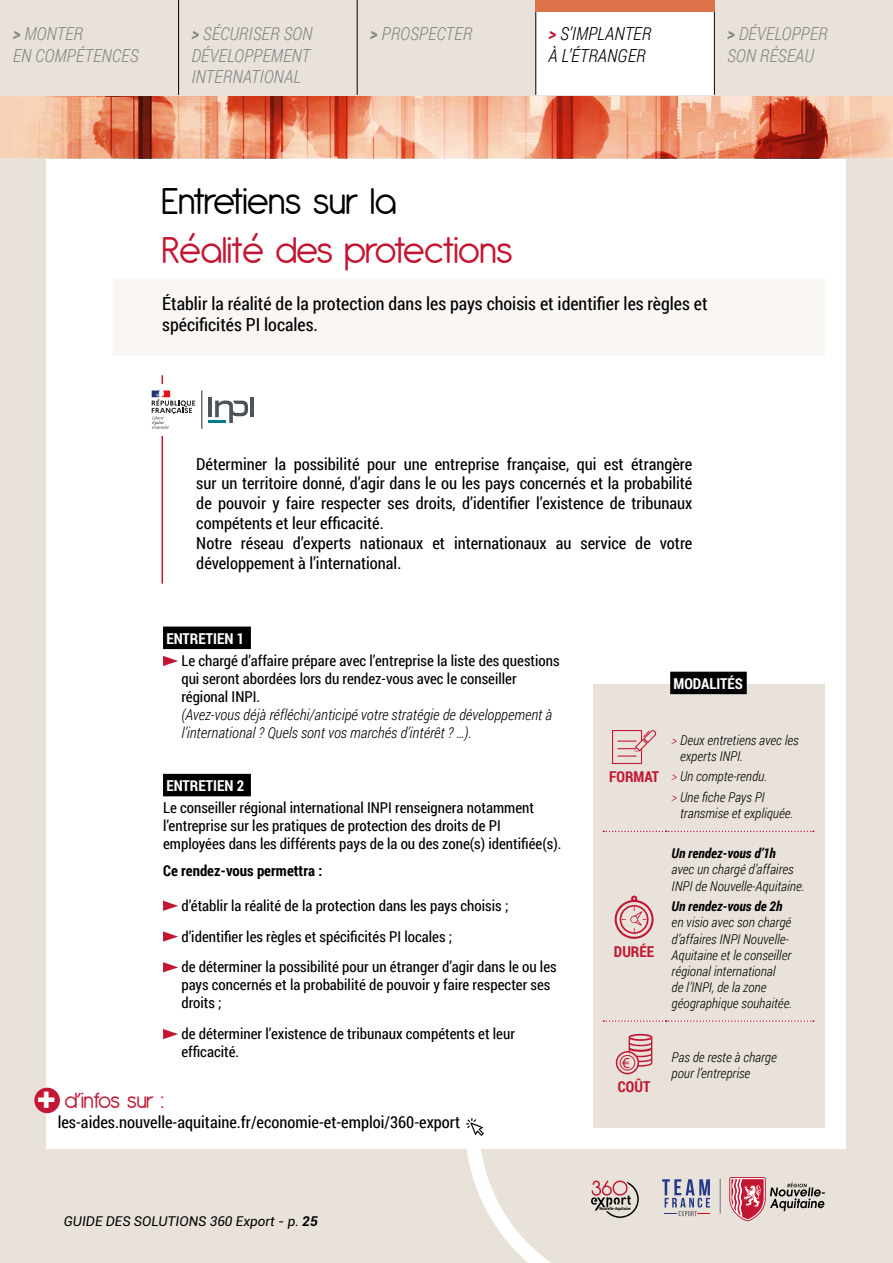
<style>
.page{position:relative;width:893px;height:1263px;background:#e9e2da}
.page>*{position:absolute;margin:0;border:0;box-sizing:border-box;transform-origin:0 0}
.t1{font:40.5px "Antipasto";color:#c31632}
.t2{font:40.5px "Antipasto";color:#000}
.t3{font:24px "Antipasto";color:#c31632}
.t4{font:18px/21.6px "Roboto Condensed";color:#000}
.t5{font:italic 300 18px/21.6px "Roboto Condensed";color:#878787}
.t6{font:italic 300 18px/21.6px "Roboto Condensed";color:#000}
.t7{font:16.5px/19.8px "Roboto Condensed";color:#000}
.t8{font:15.3px "Myriad Pro";color:#c31632}
.t9{font:15px/18px "Roboto Condensed";color:#000}
.t10{font:italic 300 15px/18px "Roboto Condensed";color:#000}
.t11{font:700 15px "Roboto Condensed";color:#fff}
.t12{font:700 15px "Roboto Condensed";color:#000}
.t13{font:700 15px "Roboto Condensed";color:#c31632}
.t14{font:italic 300 13.5px/16.2px "Roboto Condensed";color:#000}
.t15{font:italic 700 13.5px "Roboto Condensed";color:#000}
.t16{font:italic 13.5px "Roboto";color:#000}
.t17{font:700 condensed 4.2px "Roboto";color:#000}
.s1{font-weight:700}
.s2{font-weight:700;color:#c31632}
.s3{font-family:"Te X Gyre Adventor";font-weight:700;font-size:33px;color:#fff}
.s4{color:#c31632}
</style>
<div class="page">
<div style="left:536px;top:0;width:178px;height:95px;background:#fff"></div>
<hr style="left:714px;top:0;width:1px;height:95px;background:#000">
<hr style="left:535px;top:0;width:1px;height:95px;background:#000">
<hr style="left:357px;top:0;width:1px;height:95px;background:#000">
<hr style="left:178px;top:0;width:1px;height:95px;background:#000">
<svg style="left:743px;top:1177px;width:82px;height:44px"></svg>
<svg style="left:467px;top:1149px;width:276px;height:114px"></svg>
<div style="left:536px;top:0;width:179px;height:12px;background:#dd734a"></div>
<div style="left:47px;top:138px;width:799px;height:1011px;background:#fff"></div>
<svg style="left:0;top:96px;width:893px;height:62px;background:#e7997a"></svg>
<div style="left:113px;top:280px;width:712px;height:76px;background:#f9f6f4"></div>
<hr style="left:162px;top:375px;width:1px;height:209px;background:#c31632">
<div style="left:163px;top:626px;width:88px;height:23px;background:#000"></div>
<div style="left:163px;top:774px;width:88px;height:22px;background:#000"></div>
<svg style="left:163px;top:656px;width:15px;height:10px"></svg>
<svg style="left:163px;top:901px;width:15px;height:10px"></svg>
<svg style="left:163px;top:931px;width:15px;height:11px"></svg>
<svg style="left:163px;top:962px;width:15px;height:10px"></svg>
<svg style="left:163px;top:1029px;width:15px;height:10px"></svg>
<div style="left:594px;top:684px;width:231px;height:444px;background:#e9e2da"></div>
<svg style="left:603px;top:831px;width:211px;height:1px"></svg>
<svg style="left:603px;top:1020px;width:211px;height:2px"></svg>
<svg style="left:612px;top:730px;width:44px;height:34px"></svg>
<svg style="left:615px;top:895px;width:39px;height:44px"></svg>
<svg style="left:616px;top:1034px;width:36px;height:40px"></svg>
<div style="left:145px;top:384px;width:116px;height:51px;background:#fff"></div>
<svg style="left:152px;top:390px;width:43px;height:39px"></svg>
<svg style="left:209px;top:397px;width:45px;height:26px"></svg>
<hr style="left:209px;top:420px;width:17px;height:3px;background:#027a8d">
<hr style="left:202px;top:390px;width:1px;height:39px;background:#1e1f1d">
<div style="left:34px;top:1088px;width:26px;height:25px;background:#c31632;border-radius:50%"></div>
<svg style="left:466px;top:1118px;width:18px;height:18px"></svg>
<div style="left:670px;top:672px;width:77px;height:22px;background:#000"></div>
<p class="t5" style="left:13px;top:22px;width:127px"><span class="s1">&gt;</span> MONTER<br>EN COMPÉTENCES</p>
<p class="t5" style="left:191px;top:22px;width:123px"><span class="s1">&gt;</span> SÉCURISER SON</p>
<p class="t5" style="left:370px;top:22px;width:104px"><span class="s1">&gt;</span> PROSPECTER</p>
<p class="t5" style="left:191px;top:44px;width:120px">DÉVELOPPEMENT<br>INTERNATIONAL</p>
<p class="t6" style="left:549px;top:22px;width:104px"><span class="s2">&gt;</span> S’IMPLANTER<br>À L’ÉTRANGER</p>
<p class="t5" style="left:727px;top:22px;width:102px"><span class="s1">&gt;</span> DÉVELOPPER<br>SON RÉSEAU</p>
<h1 class="t2" style="left:162px;top:178px;width:236px">Entretiens sur la</h1>
<h1 class="t1" style="left:162px;top:226px;width:352px">Réalité des protections</h1>
<p class="t4" style="left:162px;top:292px;width:547px">Établir la réalité de la protection dans les pays choisis et identifier les règles et spécificités PI locales.</p>
<p class="t7" style="left:196px;top:453px;width:498px">Déterminer la possibilité pour une entreprise française, qui est étrangère sur un territoire donné, d’agir dans le ou les pays concernés et la probabilité de pouvoir y faire respecter ses droits, d’identifier l’existence de tribunaux compétents et leur efficacité.<br>Notre réseau d’experts nationaux et internationaux au service de votre développement à l’international.</p>
<p class="t11" style="left:166px;top:628px;width:79px">ENTRETIEN 1</p>
<p class="t9" style="left:181px;top:651px;width:380px">Le chargé d’affaire prépare avec l’entreprise la liste des questions qui seront abordées lors du rendez-vous avec le conseiller régional INPI.</p>
<p class="t10" style="left:181px;top:705px;width:372px">(Avez-vous déjà réfléchi/anticipé votre stratégie de développement à l’international ? Quels sont vos marchés d’intérêt ? …).</p>
<p class="t11" style="left:166px;top:775px;width:79px">ENTRETIEN 2</p>
<p class="t9" style="left:163px;top:798px;width:400px">Le conseiller régional international INPI renseignera notamment l’entreprise sur les pratiques de protection des droits de PI employées dans les différents pays de la ou des zone(s) identifiée(s).</p>
<p class="t12" style="left:163px;top:860px;width:161px">Ce rendez-vous permettra :</p>
<p class="t9" style="left:181px;top:890px;width:377px;line-height:30.8px">d’établir la réalité de la protection dans les pays choisis ; d’identifier les règles et spécificités PI locales ;<br>de déterminer la possibilité pour un étranger d’agir dans le ou les</p>
<p class="t9" style="left:181px;top:975px;width:371px">pays concernés et la probabilité de pouvoir y faire respecter ses droits ;</p>
<p class="t9" style="left:181px;top:1024px;width:335px">de déterminer l’existence de tribunaux compétents et leur efficacité.</p>
<h2 class="t3" style="left:36px;top:1086px;width:129px"><span class="s3">+</span> d’infos sur :</h2>
<p class="t7" style="left:58px;top:1112px;width:404px">les-aides.nouvelle-aquitaine.fr/economie-et-emploi/360-export</p>
<p class="t16" style="left:64px;top:1212px;width:255px">GUIDE DES SOLUTIONS 360 Export - p. <span class="s1">25</span></p>
<p class="t11" style="left:673px;top:673px;width:71px">MODALITÉS</p>
<p class="t13" style="left:609px;top:766px;width:52px">FORMAT</p>
<p class="t13" style="left:614px;top:941px;width:42px">DURÉE</p>
<p class="t14" style="left:680px;top:731px;width:120px;text-indent:-9px"><span class="s4">&gt;</span> Deux entretiens avec les experts INPI.</p>
<p class="t14" style="left:672px;top:766px;width:97px;line-height:20.4px"><span class="s4">&gt;</span> Un compte-rendu. <span class="s4">&gt;</span> Une fiche Pays PI</p>
<p class="t14" style="left:680px;top:805px;width:115px">transmise et expliquée.</p>
<p class="t15" style="left:672px;top:844px;width:106px">Un rendez-vous d’1h</p>
<p class="t14" style="left:672px;top:861px;width:134px">avec un chargé d’affaires<br>INPI de Nouvelle-Aquitaine.</p>
<p class="t15" style="left:672px;top:897px;width:112px">Un rendez-vous de 2h</p>
<p class="t14" style="left:672px;top:914px;width:122px">en visio avec son chargé d’affaires INPI Nouvelle-<br>Aquitaine et le conseiller régional international<br>de l’INPI, de la zone géographique souhaitée.</p>
<p class="t8" style="left:622px;top:1053px;width:9px">€</p>
<p class="t13" style="left:618px;top:1076px;width:34px">COÛT</p>
<p class="t14" style="left:672px;top:1049px;width:107px">Pas de reste à charge pour l’entreprise</p>
<p class="t17" style="left:599px;top:1206px;width:33px">Nouvelle-Aquitaine</p>
</div>
